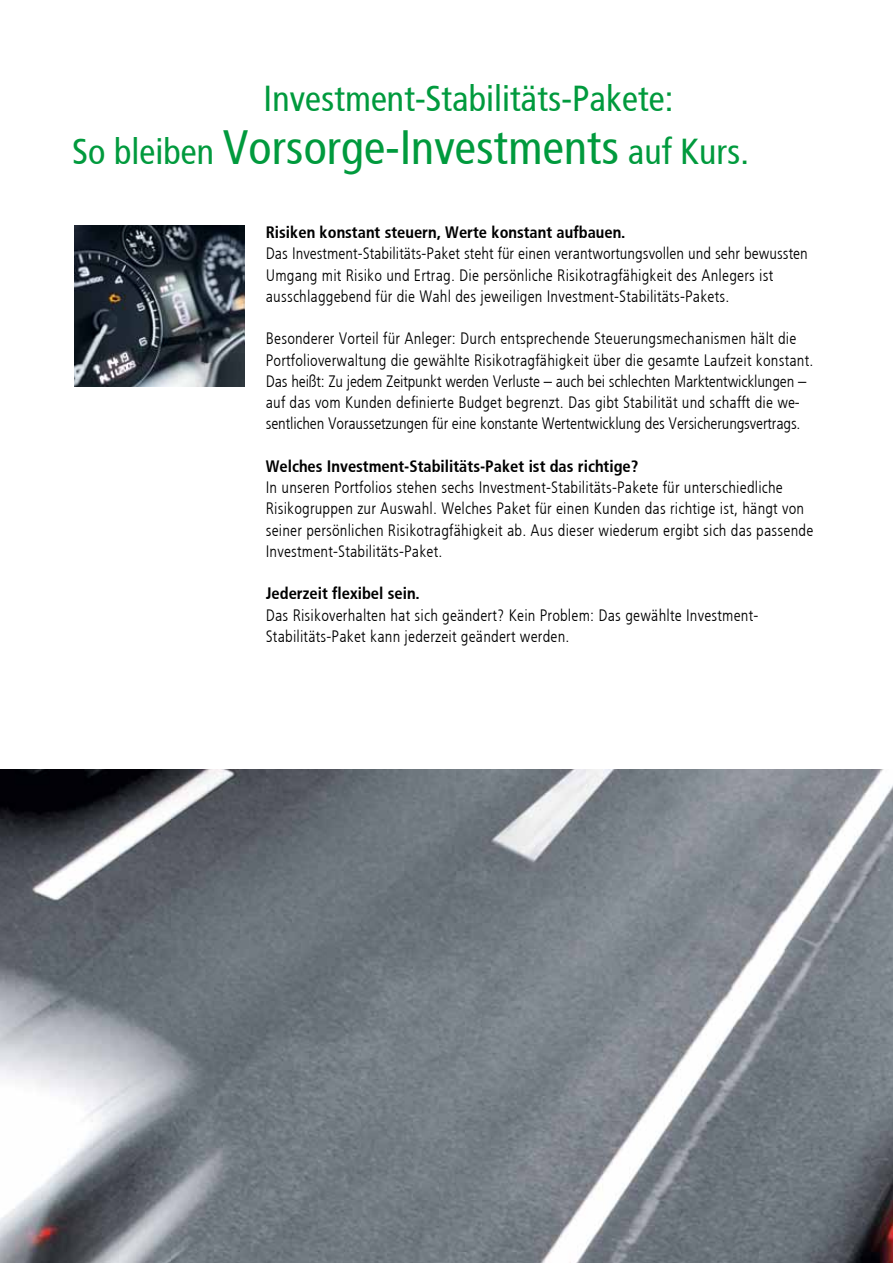
<style>
.page{position:relative;width:893px;height:1263px;background:#fff}
.page>*{position:absolute;margin:0;border:0;box-sizing:border-box;transform-origin:0 0}
.t1{font:48px "HDI Gerling Sans Cond Regular";color:#009a3d}
.t2{font:36px "HDI Gerling Sans Cond Regular";color:#009a3d}
.t3{font:16.5px/21.3px "HDI Gerling Sans Cond Light";letter-spacing:.01em;color:#000}
.t4{font:16.5px "HDI Gerling Sans Cond Bold";color:#000}
.s1{font-size:36px}
</style>
<div class="page">
<img style="left:74px;top:225px;width:170px;height:162px">
<img style="left:0;top:770px;width:893px;height:493px">
<h2 class="t2" style="left:264px;top:77px;width:411px">Investment-Stabilitäts-Pakete:</h2>
<h1 class="t1" style="left:72px;top:120px;width:678px"><span class="s1">So bleiben</span> Vorsorge-Investments <span class="s1">auf Kurs.</span></h1>
<p class="t4" style="left:266px;top:223px;width:361px">Risiken konstant steuern, Werte konstant aufbauen.</p>
<p class="t3" style="left:266px;top:243px;width:544px">Das Investment-Stabilitäts-Paket steht für einen verantwortungsvollen und sehr bewussten<br>Umgang mit Risiko und Ertrag. Die persönliche Risikotragfähigkeit des Anlegers ist ausschlaggebend für die Wahl des jeweiligen Investment-Stabilitäts-Pakets.</p>
<p class="t3" style="left:266px;top:328px;width:549px">Besonderer Vorteil für Anleger: Durch entsprechende Steuerungsmechanismen hält die Portfolioverwaltung die gewählte Risikotragfähigkeit über die gesamte Laufzeit konstant.<br>Das heißt: Zu jedem Zeitpunkt werden Verluste – auch bei schlechten Marktentwicklungen – auf das vom Kunden definierte Budget begrenzt. Das gibt Stabilität und schafft die we&shy;sentlichen Voraussetzungen für eine konstante Wertentwicklung des Versicherungsvertrags.</p>
<p class="t4" style="left:266px;top:457px;width:374px">Welches Investment-Stabilitäts-Paket ist das richtige?</p>
<p class="t3" style="left:266px;top:477px;width:549px">In unseren Portfolios stehen sechs Investment-Stabilitäts-Pakete für unterschiedliche Risikogruppen zur Auswahl. Welches Paket für einen Kunden das richtige ist, hängt von seiner persönlichen Risikotragfähigkeit ab. Aus dieser wiederum ergibt sich das passende Investment-Stabilitäts-Paket.</p>
<p class="t4" style="left:266px;top:584px;width:156px">Jederzeit flexibel sein.</p>
<p class="t3" style="left:266px;top:605px;width:494px">Das Risikoverhalten hat sich geändert? Kein Problem: Das gewählte Investment-<br>Stabilitäts-Paket kann jederzeit geändert werden.</p>
</div>
